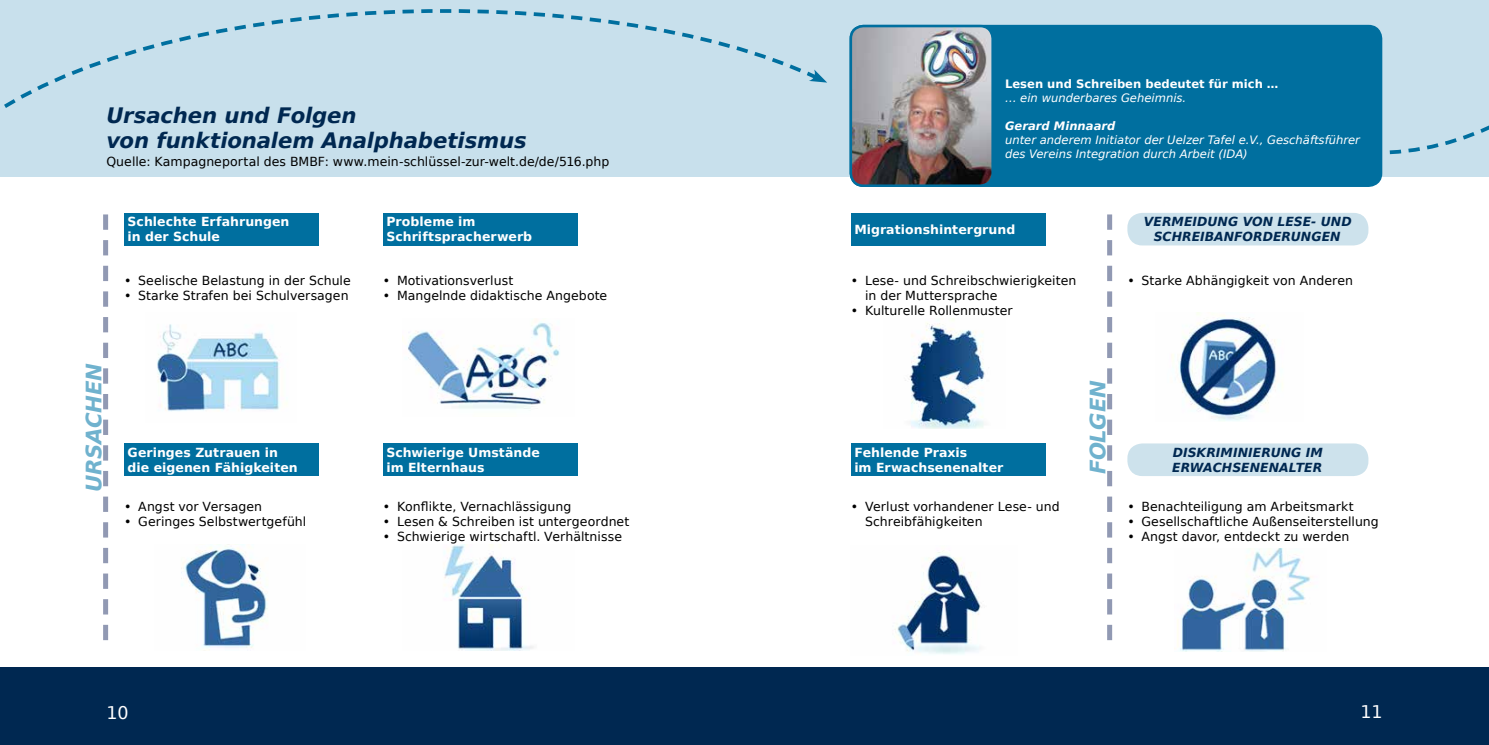
<style>
.page{position:relative;width:1489px;height:745px;background:#fff}
.page>*{position:absolute;margin:0;border:0;box-sizing:border-box;transform-origin:0 0}
.t1{font:italic 700 21.25px/25.5px "DejaVu Sans";letter-spacing:-.01em;color:#002851}
.t2{font:italic 700 21.25px "DejaVu Sans";letter-spacing:-.015em;color:#70b2ce}
.t3{font:17.5px "DejaVu Sans";color:#fff}
.t4{font:12.5px/15px "DejaVu Sans";letter-spacing:.005em;color:#000}
.t5{font:700 12.5px/15px "DejaVu Sans";letter-spacing:.005em;color:#fff}
.t6{font:italic 700 12.5px/15px "DejaVu Sans";letter-spacing:-.005em;color:#002851}
.t7{font:italic 11.5px/13.9px "DejaVu Sans";color:#fff}
.t8{font:700 11.5px "DejaVu Sans";color:#fff}
.t9{font:italic 700 11.5px "DejaVu Sans";color:#fff}
</style>
<div class="page">
<div style="left:0;top:0;width:1488px;height:177px;background:#c8e0ec"></div>
<svg style="left:4px;top:9px;width:804px;height:99px"></svg>
<svg style="left:808px;top:69px;width:19px;height:14px"></svg>
<svg style="left:1389px;top:126px;width:99px;height:29px"></svg>
<div style="left:850px;top:26px;width:530px;height:160px;background:#006f9f;border-radius:13px"></div>
<div style="left:849px;top:25px;width:533px;height:162px;border:2px solid #006f9f;border-radius:13px"></div>
<div style="left:1127px;top:443px;width:241px;height:33px;background:#cde2ec;border-radius:15px"></div>
<div style="left:1127px;top:213px;width:241px;height:32px;background:#cde2ec;border-radius:15px"></div>
<div style="left:124px;top:213px;width:195px;height:32px;background:#006f9f"></div>
<div style="left:850px;top:443px;width:195px;height:33px;background:#006f9f"></div>
<div style="left:383px;top:213px;width:195px;height:32px;background:#006f9f"></div>
<div style="left:383px;top:443px;width:195px;height:33px;background:#006f9f"></div>
<div style="left:850px;top:213px;width:195px;height:32px;background:#006f9f"></div>
<div style="left:124px;top:443px;width:195px;height:33px;background:#006f9f"></div>
<img style="left:157px;top:324px;width:130px;height:88px">
<img style="left:402px;top:322px;width:158px;height:87px">
<img style="left:181px;top:544px;width:87px;height:106px">
<img style="left:444px;top:544px;width:90px;height:106px">
<img style="left:905px;top:318px;width:80px;height:110px">
<img style="left:895px;top:550px;width:86px;height:104px">
<img style="left:1171px;top:312px;width:112px;height:109px">
<img style="left:1177px;top:548px;width:134px;height:103px">
<svg style="left:1107px;top:214px;width:5px;height:425px"></svg>
<img style="left:852px;top:26px;width:140px;height:160px">
<div style="left:849px;top:25px;width:144px;height:162px;border:2px solid #006f9f;border-radius:13px"></div>
<svg style="left:103px;top:214px;width:5px;height:425px"></svg>
<div style="left:0;top:666px;width:1488px;height:78px;background:#002851"></div>
<h1 class="t1" style="left:106px;top:102px;width:422px">Ursachen und Folgen<br>von funktionalem Analphabetismus</h1>
<p class="t4" style="left:106px;top:153px;width:504px">Quelle: Kampagneportal des BMBF: www.mein-schlüssel-zur-welt.de/de/516.php</p>
<p class="t8" style="left:1005px;top:74px;width:275px">Lesen und Schreiben bedeutet für mich …</p>
<p class="t7" style="left:1005px;top:91px;width:183px">… ein wunderbares Geheimnis.</p>
<p class="t9" style="left:1005px;top:117px;width:112px">Gerard Minnaard</p>
<p class="t7" style="left:1005px;top:132px;width:356px">unter anderem Initiator der Uelzer Tafel e.V., Geschäftsführer des Vereins Integration durch Arbeit (IDA)</p>
<p class="t5" style="left:128px;top:214px;width:163px">Schlechte Erfahrungen in der Schule</p>
<p class="t5" style="left:386px;top:214px;width:147px">Probleme im<br>Schriftspracherwerb</p>
<p class="t5" style="left:854px;top:221px;width:162px">Migrationshintergrund</p>
<p class="t6" style="left:1143px;top:214px;width:209px;text-align:center">VERMEIDUNG VON LESE- UND<br>SCHREIBANFORDERUNGEN</p>
<p class="t4" style="left:124px;top:273px;width:228px">• Seelische Belastung in der Schule</p>
<p class="t4" style="left:124px;top:288px;width:226px">• Starke Strafen bei Schulversagen</p>
<p class="t4" style="left:383px;top:273px;width:132px">• Motivationsverlust</p>
<p class="t4" style="left:383px;top:288px;width:226px">• Mangelnde didaktische Angebote</p>
<p class="t4" style="left:865px;top:273px;width:213px;text-indent:-14px">• Lese- und Schreibschwierigkeiten in der Muttersprache</p>
<p class="t4" style="left:850px;top:303px;width:163px">• Kulturelle Rollenmuster</p>
<p class="t4" style="left:1127px;top:273px;width:227px">• Starke Abhängigkeit von Anderen</p>
<h1 class="t2" style="left:78px;top:491px;width:130px;rotate:-90deg">URSACHEN</h1>
<p class="t5" style="left:128px;top:444px;width:172px">Geringes Zutrauen in die eigenen Fähigkeiten</p>
<p class="t5" style="left:386px;top:444px;width:155px">Schwierige Umstände im Elternhaus</p>
<p class="t5" style="left:854px;top:444px;width:150px">Fehlende Praxis<br>im Erwachsenenalter</p>
<h1 class="t2" style="left:1081px;top:474px;width:95px;rotate:-90deg">FOLGEN</h1>
<p class="t6" style="left:1172px;top:444px;width:152px">DISKRIMINIERUNG IM<br>ERWACHSENENALTER</p>
<p class="t4" style="left:124px;top:498px;width:139px">• Angst vor Versagen</p>
<p class="t4" style="left:124px;top:513px;width:184px">• Geringes Selbstwertgefühl</p>
<p class="t4" style="left:383px;top:498px;width:190px">• Konflikte, Vernachlässigung</p>
<p class="t4" style="left:383px;top:513px;width:248px">• Lesen &amp; Schreiben ist untergeordnet</p>
<p class="t4" style="left:383px;top:528px;width:241px">• Schwierige wirtschaftl. Verhältnisse</p>
<p class="t4" style="left:865px;top:498px;width:196px;text-indent:-14px">• Verlust vorhandener Lese- und<br>Schreibfähigkeiten</p>
<p class="t4" style="left:1127px;top:498px;width:228px">• Benachteiligung am Arbeitsmarkt</p>
<p class="t4" style="left:1127px;top:513px;width:253px">• Gesellschaftliche Außenseiterstellung</p>
<p class="t4" style="left:1127px;top:528px;width:223px">• Angst davor, entdeckt zu werden</p>
<h2 class="t3" style="left:106px;top:697px;width:24px">10</h2>
<h2 class="t3" style="left:1360px;top:697px;width:24px">11</h2>
</div>
